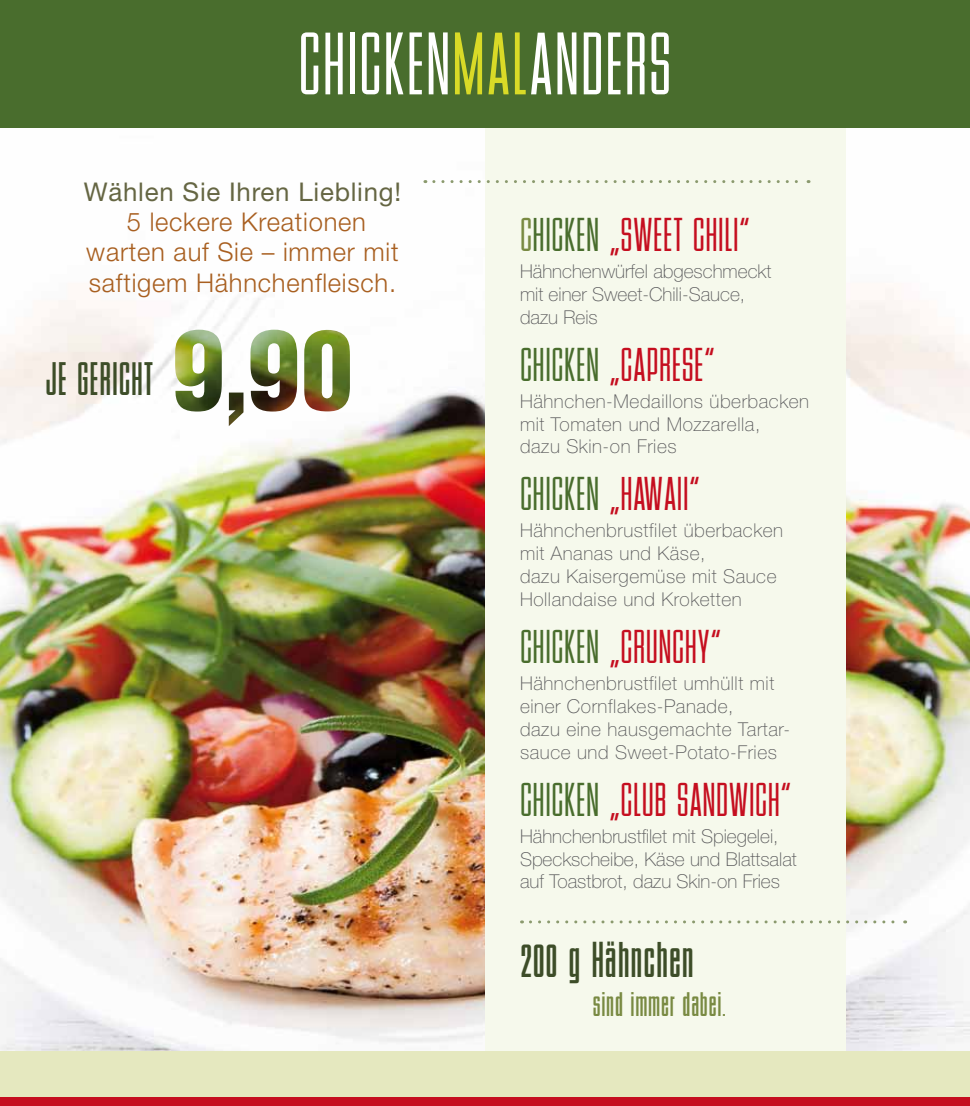
<style>
.page{position:relative;width:970px;height:1106px;background:#fff}
.page>*{position:absolute;margin:0;border:0;box-sizing:border-box;transform-origin:0 0}
.t1{font:73.5px "B Style";letter-spacing:.02em;color:#fff}
.t2{font:700 42px "B Style";color:#3d4d28}
.t3{font:39.45px "B Style";letter-spacing:.01em;color:#c50e1f}
.t4{font:700 39px "B Style";color:#3d4d28}
.t5{font:700 28.5px "B Style";color:#798a42}
.t6{font:300 25.8px/30.2px "Helvetica Neue";letter-spacing:.03em;color:#a85f20;text-align:center}
.t7{font:25.8px "Helvetica Neue";letter-spacing:.03em;color:#656643}
.t8{font:100 19.05px/23px "Helvetica Neue";letter-spacing:.03em;color:#58585a}
.t9{font:100 19.05px/23px "Helvetica Neue";color:#58585a}
.s1{color:#d9da27}
.s2{color:#798a42}
.s3{color:#496d2d}
</style>
<div class="page">
<img style="left:845px;top:128px;width:124px;height:922px">
<img style="left:0;top:180px;width:485px;height:870px">
<div style="left:485px;top:128px;width:360px;height:922px;background:#f6f9ec"></div>
<div style="left:0;top:1050px;width:969px;height:47px;background:#e5e8bf"></div>
<div style="left:0;top:1097px;width:969px;height:9px;background:#c50e1f"></div>
<div style="left:0;top:0;width:969px;height:128px;background:#496d2d"></div>
<svg style="left:434px;top:180px;width:375px;height:3px"></svg>
<img style="left:175px;top:330px;width:175px;height:96px">
<svg style="left:530px;top:920px;width:375px;height:3px"></svg>
<h1 class="t1" style="left:298px;top:14px;width:375px">CHICKEN<span class="s1">MAL</span>ANDERS</h1>
<h3 class="t7" style="left:84px;top:177px;width:319px">Wählen Sie Ihren Liebling!</h3>
<h3 class="t6" style="left:86px;top:206px;width:314px">5 leckere Kreationen warten auf Sie – immer mit saftigem Hähnchenfleisch.</h3>
<h3 class="t4" style="left:45px;top:352px;width:110px">JE GERICHT</h3>
<h3 class="t3" style="left:520px;top:208px;width:232px"><span class="s2">C</span><span class="s3">HICKEN</span> „SWEET CHILI“</h3>
<p class="t9" style="left:520px;top:260px;width:253px">Hähnchenwürfel abgeschmeckt mit einer Sweet-Chili-Sauce, dazu Reis</p>
<h3 class="t3" style="left:520px;top:338px;width:197px"><span class="s3">CHICKEN</span> „CAPRESE“</h3>
<p class="t8" style="left:520px;top:389px;width:290px">Hähnchen-Medaillons überbacken mit Tomaten und Mozzarella,<br>dazu Skin-on Fries</p>
<h3 class="t3" style="left:520px;top:467px;width:182px"><span class="s3">CHICKEN</span> „HAWAII“</h3>
<p class="t8" style="left:520px;top:519px;width:265px">Hähnchenbrustfilet überbacken mit Ananas und Käse,<br>dazu Kaisergemüse mit Sauce<br>Hollandaise und Kroketten</p>
<h3 class="t3" style="left:520px;top:620px;width:203px"><span class="s3">CHICKEN</span> „CRUNCHY“</h3>
<p class="t8" style="left:520px;top:671px;width:271px">Hähnchenbrustfilet umhüllt mit einer Cornflakes-Panade,<br>dazu eine hausgemachte Tartar&shy;sauce und Sweet-Potato-Fries</p>
<h3 class="t3" style="left:520px;top:772px;width:273px"><span class="s3">CHICKEN</span> „CLUB SANDWICH“</h3>
<p class="t9" style="left:520px;top:824px;width:278px">Hähnchenbrustfilet mit Spiegelei,<br>Speckscheibe, Käse und Blattsalat auf Toastbrot, dazu Skin-on Fries</p>
<h2 class="t2" style="left:520px;top:931px;width:176px">200 g Hähnchen</h2>
<h3 class="t5" style="left:592px;top:985px;width:135px">sind immer dabei.</h3>
</div>
